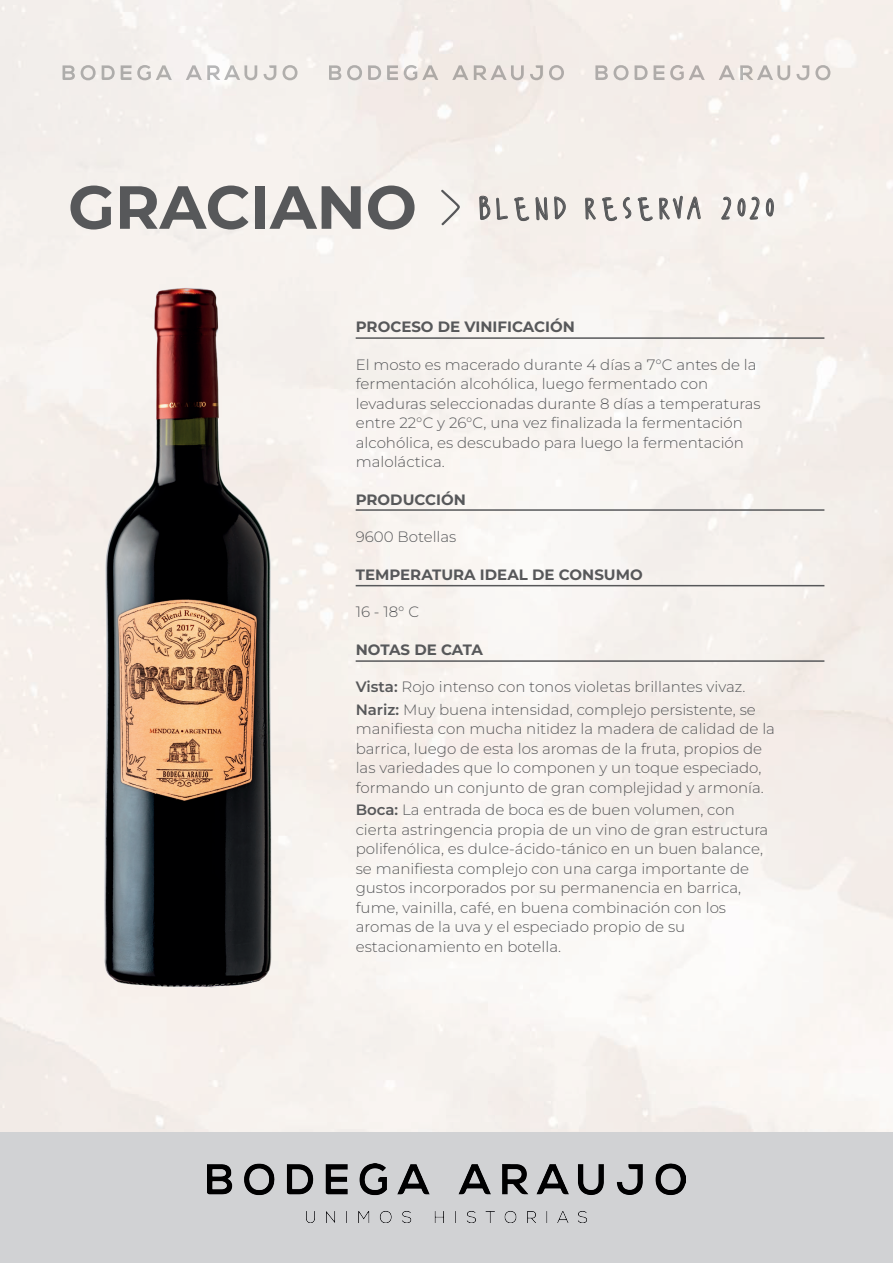
<style>
.page{position:relative;width:893px;height:1263px;background:#fff}
.page>*{position:absolute;margin:0;border:0;box-sizing:border-box;transform-origin:0 0}
.t1{font:44.55px "Wildy Sans";letter-spacing:.02em;color:#57585a}
.t2{font:300 15px/19.5px "Montserrat";color:#57585a}
.t3{font:700 15px "Montserrat";color:#57585a}
.s1{font-family:"Montserrat";font-weight:700;font-size:60.75px}
.s2{font-weight:600}
</style>
<div class="page">
<div style="left:0;top:1133px;width:893px;height:130px;background:#d1d2d4"></div>
<svg style="left:81px;top:65px;width:15px;height:15px"></svg>
<svg style="left:63px;top:65px;width:12px;height:15px"></svg>
<svg style="left:102px;top:65px;width:13px;height:15px"></svg>
<svg style="left:121px;top:65px;width:51px;height:15px"></svg>
<svg style="left:283px;top:65px;width:15px;height:15px"></svg>
<svg style="left:264px;top:65px;width:12px;height:15px"></svg>
<svg style="left:186px;top:65px;width:71px;height:15px"></svg>
<svg style="left:347px;top:65px;width:15px;height:15px"></svg>
<svg style="left:329px;top:65px;width:12px;height:15px"></svg>
<svg style="left:368px;top:65px;width:13px;height:15px"></svg>
<svg style="left:387px;top:65px;width:11px;height:15px"></svg>
<svg style="left:404px;top:65px;width:34px;height:15px"></svg>
<svg style="left:549px;top:65px;width:15px;height:15px"></svg>
<svg style="left:452px;top:65px;width:16px;height:15px"></svg>
<svg style="left:530px;top:65px;width:13px;height:15px"></svg>
<svg style="left:474px;top:65px;width:50px;height:15px"></svg>
<svg style="left:614px;top:65px;width:15px;height:15px"></svg>
<svg style="left:595px;top:65px;width:13px;height:15px"></svg>
<svg style="left:635px;top:65px;width:13px;height:15px"></svg>
<svg style="left:654px;top:65px;width:10px;height:15px"></svg>
<svg style="left:670px;top:65px;width:35px;height:15px"></svg>
<svg style="left:815px;top:65px;width:15px;height:15px"></svg>
<svg style="left:796px;top:65px;width:13px;height:15px"></svg>
<svg style="left:719px;top:65px;width:71px;height:15px"></svg>
<img style="left:207px;top:1163px;width:479px;height:59px">
<svg style="left:440px;top:189px;width:20px;height:37px"></svg>
<svg style="left:479px;top:158px;width:51px;height:100px;background:#ebe7e2"></svg>
<svg style="left:536px;top:197px;width:12px;height:23px"></svg>
<svg style="left:554px;top:196px;width:12px;height:24px"></svg>
<svg style="left:585px;top:169px;width:116px;height:74px;background:#eae6e2"></svg>
<svg style="left:720px;top:197px;width:40px;height:23px"></svg>
<svg style="left:766px;top:198px;width:8px;height:21px"></svg>
<img style="left:97px;top:282px;width:179px;height:719px">
<hr style="left:356px;top:337px;width:468px;height:2px;background:#57585a">
<hr style="left:356px;top:509px;width:468px;height:2px;background:#57585a">
<hr style="left:356px;top:585px;width:468px;height:1px;background:#57585a">
<hr style="left:356px;top:660px;width:468px;height:2px;background:#57585a">
<h1 class="t1" style="left:68px;top:187px;width:710px"><span class="s1">GRACIANO</span> blend reserva 2020</h1>
<p class="t3" style="left:356px;top:316px;width:221px">PROCESO DE VINIFICACIÓN</p>
<p class="t2" style="left:356px;top:354px;width:406px">El mosto es macerado durante 4 días a 7°C antes de la fermentación alcohólica, luego fermentado con levaduras seleccionadas durante 8 días a temperaturas entre 22°C y 26°C, una vez finalizada la fermentación alcohólica, es descubado para luego la fermentación maloláctica.</p>
<p class="t3" style="left:356px;top:489px;width:112px">PRODUCCIÓN</p>
<p class="t2" style="left:356px;top:527px;width:102px">9600 Botellas</p>
<p class="t3" style="left:356px;top:564px;width:289px">TEMPERATURA IDEAL DE CONSUMO</p>
<p class="t2" style="left:356px;top:602px;width:65px">16 - 18° C</p>
<p class="t3" style="left:356px;top:639px;width:129px">NOTAS DE CATA</p>
<p class="t2" style="left:356px;top:675px;width:402px;line-height:22.5px"><span class="s2">Vista:</span> Rojo intenso con tonos violetas brillantes vivaz.<br><span class="s2">Nariz:</span> Muy buena intensidad, complejo persistente, se</p>
<p class="t2" style="left:356px;top:719px;width:421px">manifiesta con mucha nitidez la madera de calidad de la barrica, luego de esta los aromas de la fruta, propios de las variedades que lo componen y un toque especiado, formando un conjunto de gran complejidad y armonía.</p>
<p class="t2" style="left:356px;top:800px;width:414px"><span class="s2">Boca:</span> La entrada de boca es de buen volumen, con cierta astringencia propia de un vino de gran estructura polifenólica, es dulce-ácido-tánico en un buen balance, se manifiesta complejo con una carga importante de gustos incorporados por su permanencia en barrica, fume, vainilla, café, en buena combinación con los aromas de la uva y el especiado propio de su estacionamiento en botella.</p>
</div>
